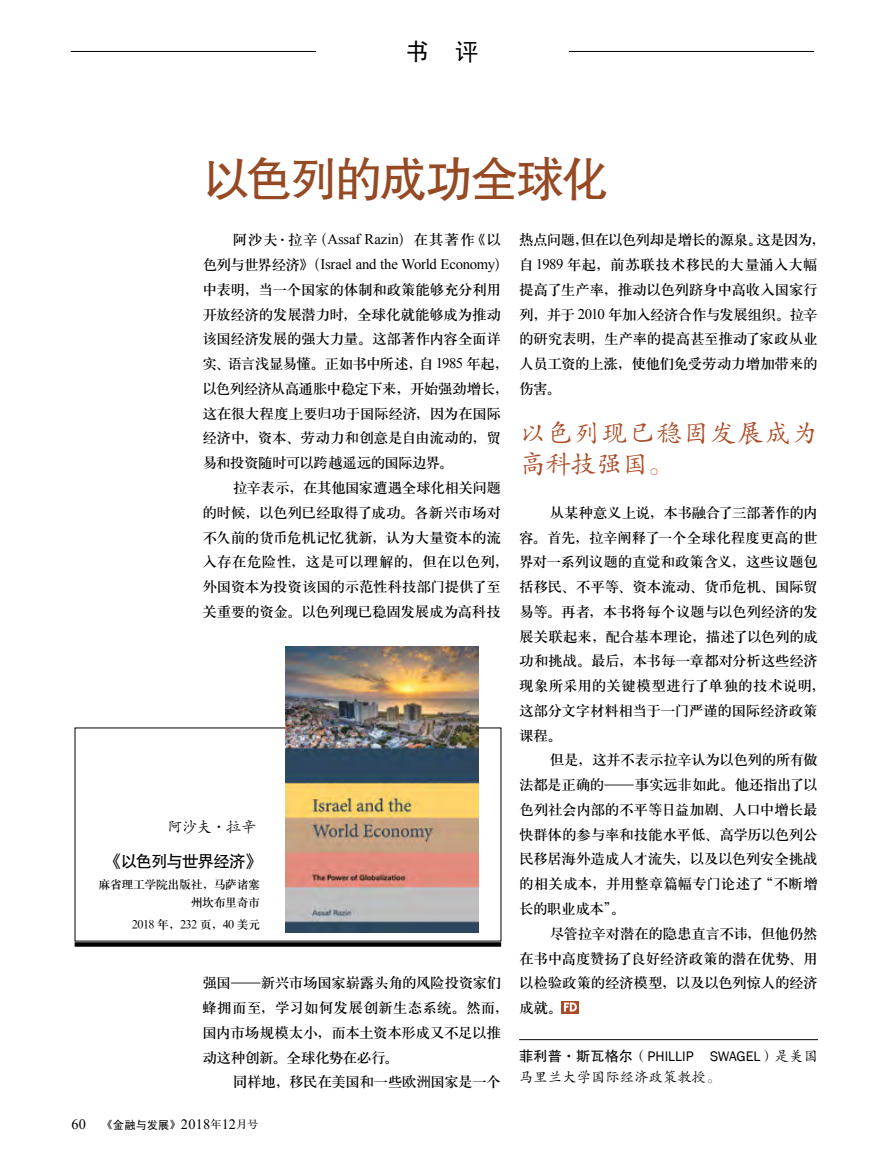
<style>
.page{position:relative;width:872px;height:1170px;background:#fff}
.page>*{position:absolute;margin:0;border:0;box-sizing:border-box;transform-origin:0 0}
.t1{font:48px "FZHTK GBK1 0";letter-spacing:-.06em;color:#954a24}
.t2{font:25.5px/31.5px "FZKTK GBK1 0";letter-spacing:.065em;color:#ab4b25}
.t3{font:24px "Sim Hei";color:#000}
.t4{font:16.5px "FZHTJW GB1 0";letter-spacing:-.055em;color:#000}
.t5{font:15px "FZKTK GBK1 0";color:#000}
.t6{font:14.7px/24.8px "H Ya 3 gj";letter-spacing:-.03em;color:#000}
.t7{font:14.7px "Times New Roman";letter-spacing:-.02em;color:#000}
.t8{font:14.7px "H Ya 3 gj";letter-spacing:.055em;color:#000}
.t9{font:14.25px "Franklin Gothic";color:#000}
.t10{font:14.25px "Times New Roman";letter-spacing:.02em;color:#000}
.t11{font:14.25px "FZKTK GBK1 0";letter-spacing:.01em;color:#000}
.t12{font:12px/18px "H Ya 3 gj";letter-spacing:-.04em;color:#000;text-align:right}
.s1{font-family:"FZKTK GBK1 0"}
.s2{font-family:"Times New Roman"}
.s3{font-family:"H Ya 3 gj"}
.s4{font-size:10.35px}
.s5{font-size:14.55px}
.s6{font-family:"FZHTK GBK1 0";font-size:10.05px}
.s7{font-family:"Sim Hei";font-size:11.55px}
.s8{font-family:"FZS3 K GBK1 0";font-size:10.65px}
.s9{font-family:"FZHTK GBK1 0"}
</style>
<div class="page">
<hr style="left:519px;top:1039px;width:299px;height:1px;background:#000">
<svg style="left:562px;top:1001px;width:17px;height:12px"></svg>
<svg style="left:564px;top:1002px;width:13px;height:9px"></svg>
<svg style="left:75px;top:942px;width:426px;height:4px;background:#0d0d0d"></svg>
<img style="left:285px;top:646px;width:193px;height:286px">
<hr style="left:71px;top:51px;width:245px;height:1px;background:#000">
<hr style="left:569px;top:51px;width:245px;height:1px;background:#000">
<h3 class="t3" style="left:406px;top:39px;width:74px">书 评</h3>
<h1 class="t1" style="left:202px;top:152px;width:409px">以色列的成功全球化</h1>
<p class="t8" style="left:233px;top:232px;width:270px">阿沙夫<span class="s1">·</span>拉辛（<span class="s2">Assaf Razin</span>）在其著作《以</p>
<p class="t7" style="left:202px;top:254px;width:308px"><span class="s3">色列与世界经济》（</span>Israel and the World Economy<span class="s3">）</span></p>
<p class="t6" style="left:202px;top:277px;width:308px">中表明，当一个国家的体制和政策能够充分利用开放经济的发展潜力时，全球化就能够成为推动该国经济发展的强大力量。这部著作内容全面详实、语言浅显易懂。正如书中所述，自 <span class="s2">1985</span> 年起，以色列经济从高通胀中稳定下来，开始强劲增长，这在很大程度上要归功于国际经济，因为在国际经济中，资本、劳动力和创意是自由流动的，贸易和投资随时可以跨越遥远的国际边界。</p>
<p class="t6" style="left:202px;top:475px;width:308px;text-indent:31px">拉辛表示，在其他国家遭遇全球化相关问题的时候，以色列已经取得了成功。各新兴市场对不久前的货币危机记忆犹新，认为大量资本的流入存在危险性，这是可以理解的，但在以色列，外国资本为投资该国的示范性科技部门提供了至关重要的资金。以色列现已稳固发展成为高科技</p>
<p class="t5" style="left:167px;top:819px;width:90px">阿沙夫·拉辛</p>
<p class="t4" style="left:107px;top:852px;width:155px">《以色列与世界经济》</p>
<p class="t12" style="left:98px;top:875px;width:163px">麻省理工学院出版社，马萨诸塞州坎布里奇市</p>
<p class="t12" style="left:132px;top:915px;width:130px">2018 年，232 页，40 美元</p>
<p class="t6" style="left:202px;top:970px;width:308px">强国<span class="s4">—</span>新兴市场国家崭露头角的风险投资家们蜂拥而至，学习如何发展创新生态系统。然而，国内市场规模太小，而本土资本形成又不足以推动这种创新。全球化势在必行。</p>
<p class="t6" style="left:233px;top:1069px;width:270px">同样地，移民在美国和一些欧洲国家是一个</p>
<p class="t10" style="left:72px;top:1114px;width:188px"><span class="s5">60</span> <span class="s6">《</span><span class="s7">金融与发展</span><span class="s6">》</span> 2018<span class="s8">年</span>12<span class="s8">月号</span></p>
<p class="t6" style="left:519px;top:227px;width:308px">热点问题，但在以色列却是增长的源泉。这是因为，自<span class="s2">1989</span> 年起，前苏联技术移民的大量涌入大幅提高了生产率，推动以色列跻身中高收入国家行列，并于 <span class="s2">2010</span> 年加入经济合作与发展组织。拉辛的研究表明，生产率的提高甚至推动了家政从业人员工资的上涨，使他们免受劳动力增加带来的伤害。</p>
<h2 class="t2" style="left:520px;top:418px;width:299px">以色列现已稳固发展成为高科技强国。</h2>
<p class="t6" style="left:519px;top:500px;width:308px;text-indent:31px">从某种意义上说，本书融合了三部著作的内容。首先，拉辛阐释了一个全球化程度更高的世界对一系列议题的直觉和政策含义，这些议题包括移民、不平等、资本流动、货币危机、国际贸易等。再者，本书将每个议题与以色列经济的发展关联起来，配合基本理论，描述了以色列的成功和挑战。最后，本书每一章都对分析这些经济现象所采用的关键模型进行了单独的技术说明，这部分文字材料相当于一门严谨的国际经济政策课程。</p>
<p class="t6" style="left:519px;top:747px;width:300px;text-align:justify;text-indent:31px">但是，这并不表示拉辛认为以色列的所有做法都是正确的<span class="s4">—</span>事实远非如此。他还指出了以色列社会内部的不平等日益加剧、人口中增长最快群体的参与率和技能水平低、高学历以色列公民移居海外造成人才流失，以及以色列安全挑战的相关成本，并用整章篇幅专门论述了“不断增长的职业成本”。</p>
<p class="t6" style="left:519px;top:920px;width:300px;text-align:justify;text-indent:31px">尽管拉辛对潜在的隐患直言不讳，但他仍然在书中高度赞扬了良好经济政策的潜在优势、用以检验政策的经济模型，以及以色列惊人的经济成就。</p>
<p class="t9" style="left:519px;top:1047px;width:300px"><span class="s9">菲利普·斯瓦格尔</span><span class="s1">（</span>PHILLIP SWAGEL<span class="s1">）是美国</span></p>
<p class="t11" style="left:519px;top:1069px;width:203px">马里兰大学国际经济政策教授。</p>
</div>
